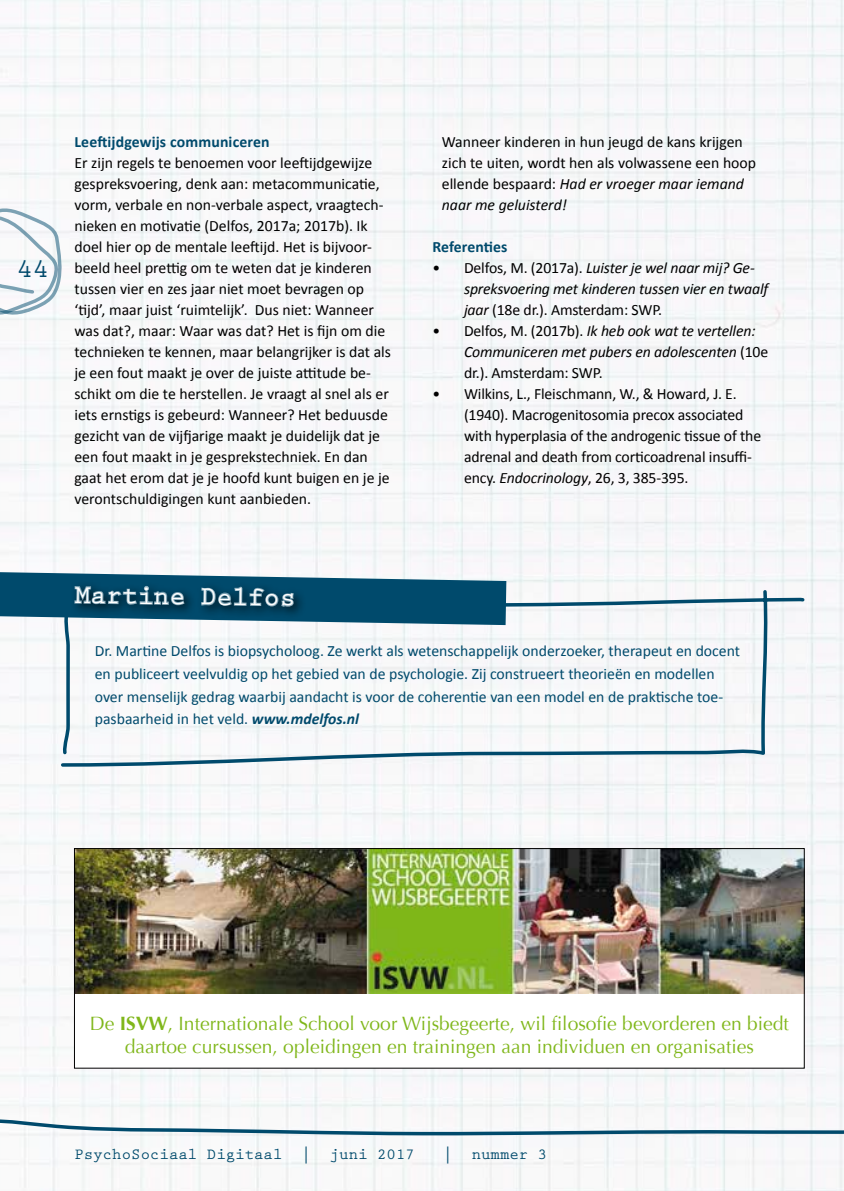
<style>
.page{position:relative;width:844px;height:1191px;background:#fff}
.page>*{position:absolute;margin:0;border:0;box-sizing:border-box;transform-origin:0 0}
.t1{font:700 26.25px "Prestige Elite Std";color:#fff}
.t2{font:700 26.25px "Prestige Elite Std";color:#004a6c}
.t3{font:19.25px/23.1px "Optima";color:#80b71b;text-align:center}
.t4{font:15.75px/21px "Calibri";color:#000}
.t5{font:15.75px/22.8px "Calibri";color:#004a6c}
.t6{font:italic 15.75px/21px "Calibri";letter-spacing:-.01em;color:#000}
.t7{font:700 15.75px "Prestige Elite Std";color:#004a6c}
.t8{font:700 15.75px "Calibri";letter-spacing:.01em;color:#004a6c}
.s1{font-style:italic}
.s2{font-style:normal}
.s3{font-weight:700;font-style:italic}
.s4{font-weight:700}
</style>
<div class="page">
<img style="left:0;top:0;width:843px;height:1191px">
<svg style="left:0;top:1102px;width:843px;height:35px"></svg>
<svg style="left:0;top:205px;width:63px;height:110px"></svg>
<svg style="left:59px;top:588px;width:747px;height:180px"></svg>
<svg style="left:0;top:572px;width:507px;height:53px;background:#306984"></svg>
<div style="left:74px;top:848px;width:730px;height:220px;background:#fff"></div>
<img style="left:76px;top:850px;width:726px;height:143px">
<div style="left:74px;top:848px;width:730px;height:220px;border:1px solid #000"></div>
<h1 class="t2" style="left:17px;top:255px;width:33px">44</h1>
<p class="t8" style="left:74px;top:132px;width:197px">Leeftijdgewijs communiceren</p>
<p class="t4" style="left:74px;top:152px;width:318px">Er zijn regels te benoemen voor leeftijdgewijze gespreksvoering, denk aan: metacommunicatie, vorm, verbale en non-verbale aspect, vraagtech&shy;nieken en motivatie (Delfos, 2017a; 2017b). Ik doel hier op de mentale leeftijd. Het is bijvoor&shy;beeld heel prettig om te weten dat je kinderen tussen vier en zes jaar niet moet bevragen op ‘tijd’, maar juist ‘ruimtelijk’. Dus niet: Wanneer was dat?, maar: Waar was dat? Het is fijn om die technieken te kennen, maar belangrijker is dat als je een fout maakt je over de juiste attitude be&shy;schikt om die te herstellen. Je vraagt al snel als er iets ernstigs is gebeurd: Wanneer? Het beduusde gezicht van de vijfjarige maakt je duidelijk dat je een fout maakt in je gesprekstechniek. En dan gaat het erom dat je je hoofd kunt buigen en je je verontschuldigingen kunt aanbieden.</p>
<p class="t4" style="left:441px;top:131px;width:316px">Wanneer kinderen in hun jeugd de kans krijgen zich te uiten, wordt hen als volwassene een hoop ellende bespaard: <span class="s1">Had er vroeger maar iemand naar me geluisterd!</span></p>
<p class="t8" style="left:432px;top:237px;width:76px">Referenties</p>
<p class="t6" style="left:464px;top:257px;width:306px;text-indent:-31px"><span class="s2">• Delfos, M. (2017a).</span> Luister je wel naar mij? Ge&shy;spreksvoering met kinderen tussen vier en twaalf jaar <span class="s2">(18e dr.). Amsterdam: SWP.</span></p>
<p class="t6" style="left:464px;top:320px;width:305px;text-indent:-31px"><span class="s2">• Delfos, M. (2017b).</span> Ik heb ook wat te vertellen:<br>Communiceren met pubers en adolescenten <span class="s2">(10e dr.). Amsterdam: SWP.</span></p>
<p class="t4" style="left:464px;top:383px;width:299px;text-indent:-31px">• Wilkins, L., Fleischmann, W., &amp; Howard, J. E. (1940). Macrogenitosomia precox associated with hyperplasia of the androgenic tissue of the adrenal and death from corticoadrenal insuffi&shy;ency. <span class="s1">Endocrinology</span>, 26, 3, 385-395.</p>
<h1 class="t1" style="left:75px;top:580px;width:222px;rotate:1deg">Martine Delfos</h1>
<p class="t5" style="left:95px;top:639px;width:646px">Dr. Martine Delfos is biopsycholoog. Ze werkt als wetenschappelijk onderzoeker, therapeut en docent en publiceert veelvuldig op het gebied van de psychologie. Zij construeert theorieën en modellen over menselijk gedrag waarbij aandacht is voor de coherentie van een model en de praktische toe&shy;pasbaarheid in het veld. <span class="s3">www.mdelfos.nl</span></p>
<p class="t3" style="left:90px;top:1012px;width:700px">De <span class="s4">ISVW</span>, Internationale School voor Wijsbegeerte, wil filosofie bevorderen en biedt daartoe cursussen, opleidingen en trainingen aan individuen en organisaties</p>
<p class="t7" style="left:74px;top:1145px;width:342px">PsychoSociaal Digitaal | juni 2017</p>
<p class="t7" style="left:443px;top:1145px;width:105px">| nummer 3</p>
</div>
